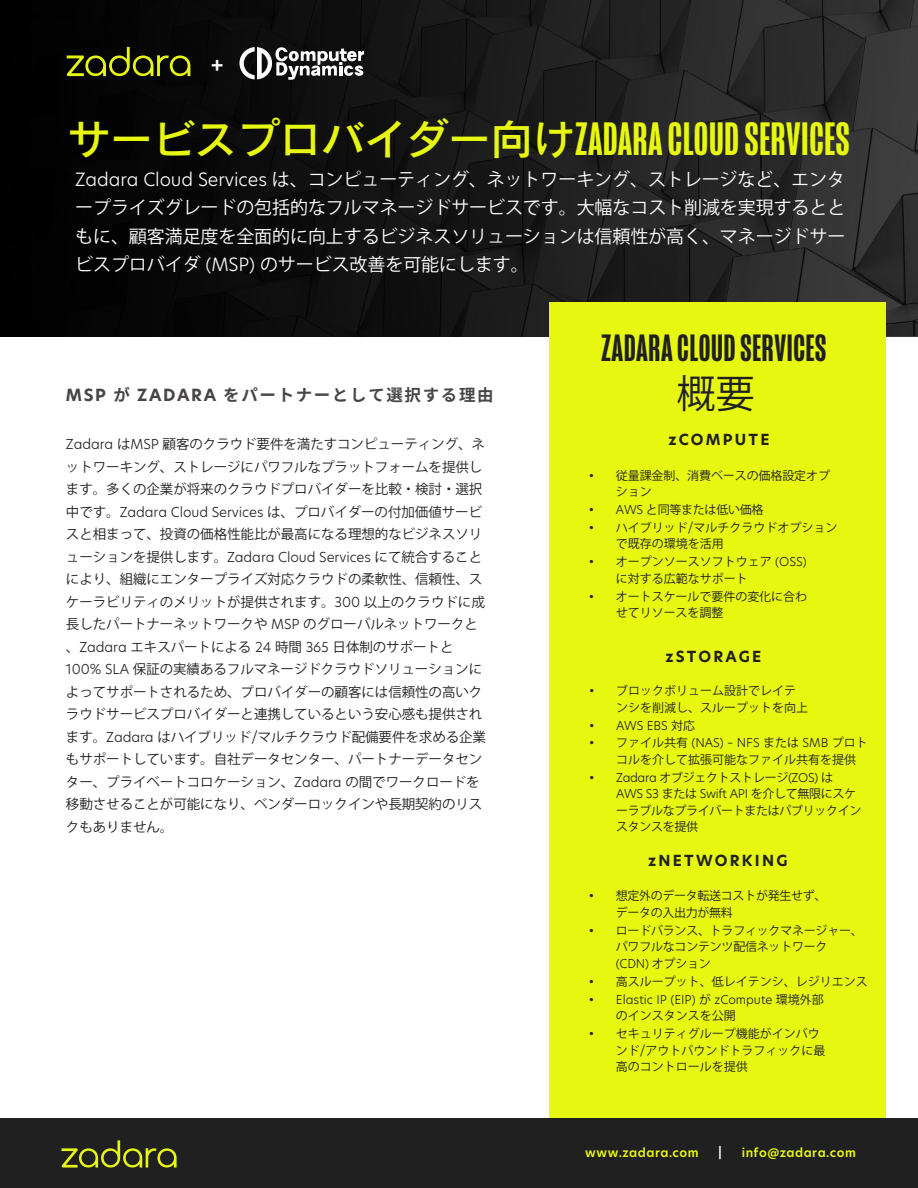
<style>
.page{position:relative;width:918px;height:1188px;background:#fff}
.page>*{position:absolute;margin:0;border:0;box-sizing:border-box;transform-origin:0 0}
.t1{font:500 48px "Mongoose";letter-spacing:.005em;color:#e7f70f}
.t2{font:500 39px "Mongoose";letter-spacing:.01em;color:#202021}
.t3{font:39px "Koz Go Pr 6 N";color:#202021}
.t4{font:18px/28.5px "Koz Go Pr 6 N";letter-spacing:-.005em;color:#fff;text-align:justify}
.t5{font:700 18px "Hero New";color:#fff}
.t6{font:700 16.5px "Noto Sans JP";letter-spacing:.1em;color:#494446}
.t7{font:700 15px "Hero New";letter-spacing:.15em;color:#202021}
.t8{font:13.5px/22.5px "Koz Go Pr 6 N";letter-spacing:-.005em;color:#202021}
.t9{font:12px/16.5px "Koz Go Pr 6 N";color:#202021}
.t10{font:300 12px "Hero New";color:#202021}
.t11{font:12px/16.5px "Koz Go Pr 6 N";letter-spacing:-.025em;color:#202021}
.t12{font:12px/16.5px "Koz Go Pr 6 N";letter-spacing:-.02em;color:#202021}
.t13{font:300 12px/16.5px "Hero New";letter-spacing:-.025em;color:#202021}
.t14{font:600 12px "Hero New";letter-spacing:.04em;color:#e7f70f}
.t15{font:600 12px "Hero New";color:#fff}
.s1{font-family:"Rodin Pro N DB";font-weight:400;font-size:42px}
.s2{font-family:"Hero New";font-weight:300}
.s3{font-family:"Hero New"}
.s4{font-family:"Koz Go Pr 6 N";font-weight:400}
</style>
<div class="page">
<div style="left:0;top:0;width:918px;height:337px;background:linear-gradient(to right,#000,#333)"></div>
<div style="left:549px;top:302px;width:337px;height:864px;background:#e7f70f"></div>
<svg style="left:67px;top:47px;width:123px;height:29px;background:#3f4307"></svg>
<div style="left:0;top:1119px;width:918px;height:69px;background:#202021"></div>
<svg style="left:62px;top:1140px;width:115px;height:28px"></svg>
<svg style="left:239px;top:46px;width:125px;height:34px"></svg>
<h3 class="t5" style="left:211px;top:53px;width:14px">+</h3>
<h1 class="t1" style="left:68px;top:111px;width:783px"><span class="s1">サービスプロバイダー向け</span>ZADARA CLOUD SERVICES</h1>
<h3 class="t4" style="left:75px;top:165px;width:772px"><span class="s2">Zadara Cloud Services</span> は、コンピューティング、ネットワーキング、ストレージなど、エンタープライズグレードの包括的なフルマネージドサービスです。大幅なコスト削減を実現するとともに、顧客満足度を全面的に向上するビジネスソリューションは信頼性が高く、マネージドサービスプロバイダ <span class="s2">(MSP)</span> のサービス改善を可能にします。</h3>
<p class="t6" style="left:66px;top:385px;width:429px"><span class="s3">MSP</span> が <span class="s3">ZADARA</span> をパートナーとして選択する理由</p>
<p class="t8" style="left:66px;top:433px;width:422px"><span class="s2">Zadara</span> は<span class="s2">MSP</span> 顧客のクラウド要件を満たすコンピューティング、ネットワーキング、ストレージにパワフルなプラットフォームを提供します。多くの企業が将来のクラウドプロバイダーを比較・検討・選択中です。<span class="s2">Zadara Cloud Services</span> は、プロバイダーの付加価値サービスと相まって、投資の価格性能比が最高になる理想的なビジネスソリューションを提供します。<span class="s2">Zadara Cloud Services</span> にて統合することにより、組織にエンタープライズ対応クラウドの柔軟性、信頼性、スケーラビリティのメリットが提供されます。<span class="s2">300</span> 以上のクラウドに成長したパートナーネットワークや <span class="s2">MSP</span> のグローバルネットワークと、<span class="s2">Zadara</span> エキスパートによる <span class="s2">24</span> 時間 <span class="s2">365</span> 日体制のサポートと<span class="s2">100% SLA</span> 保証の実績あるフルマネージドクラウドソリューションによってサポートされるため、プロバイダーの顧客には信頼性の高いクラウドサービスプロバイダーと連携しているという安心感も提供されます。<span class="s2">Zadara</span> はハイブリッド<span class="s2">/</span>マルチクラウド配備要件を求める企業もサポートしています。自社データセンター、パートナーデータセンター、プライベートコロケーション、<span class="s2">Zadara</span> の間でワークロードを移動させることが可能になり、ベンダーロックインや長期契約のリスクもありません。</p>
<h2 class="t2" style="left:601px;top:326px;width:227px">ZADARA CLOUD SERVICES</h2>
<h2 class="t3" style="left:677px;top:372px;width:80px">概要</h2>
<p class="t7" style="left:668px;top:430px;width:103px">zCOMPUTE</p>
<p class="t9" style="left:616px;top:467px;width:216px;text-indent:-27px"><span class="s2">•</span> 従量課金制、消費ベースの価格設定オプション</p>
<p class="t12" style="left:589px;top:502px;width:176px"><span class="s2">• AWS</span> と同等または低い価格</p>
<p class="t9" style="left:616px;top:519px;width:223px;text-indent:-27px"><span class="s2">•</span> ハイブリッド<span class="s2">/</span>マルチクラウドオプションで既存の環境を活用</p>
<p class="t9" style="left:616px;top:554px;width:192px;text-indent:-27px"><span class="s2">•</span> オープンソースソフトウェア <span class="s2">(OSS)</span>に対する広範なサポート</p>
<p class="t9" style="left:616px;top:588px;width:193px;text-indent:-27px"><span class="s2">•</span> オートスケールで要件の変化に合わせてリソースを調整</p>
<p class="t7" style="left:665px;top:646px;width:97px">zSTORAGE</p>
<p class="t9" style="left:616px;top:683px;width:193px;text-indent:-27px"><span class="s2">•</span> ブロックボリューム設計でレイテンシを削減し、スループットを向上</p>
<p class="t10" style="left:589px;top:717px;width:108px">• AWS EBS <span class="s4">対応</span></p>
<p class="t10" style="left:589px;top:735px;width:280px">• <span class="s4">ファイル共有</span> (NAS) – NFS <span class="s4">または</span> SMB <span class="s4">プロト</span></p>
<p class="t9" style="left:616px;top:751px;width:241px">コルを介して拡張可能なファイル共有を提供</p>
<p class="t13" style="left:616px;top:769px;width:242px;text-indent:-27px">• Zadara <span class="s4">オブジェクトストレージ</span>(ZOS) <span class="s4">は<br></span>AWS S3 <span class="s4">または</span> Swift API <span class="s4">を介して無限にスケ</span></p>
<p class="t11" style="left:616px;top:802px;width:247px">ーラブルなプライバートまたはパブリックインスタンスを提供</p>
<p class="t7" style="left:648px;top:851px;width:141px">zNETWORKING</p>
<p class="t11" style="left:616px;top:888px;width:212px;text-indent:-27px"><span class="s2">•</span> 想定外のデータ転送コストが発生せず、データの入出力が無料</p>
<p class="t12" style="left:616px;top:922px;width:248px;text-indent:-27px"><span class="s2">•</span> ロードバランス、トラフィックマネージャー、パワフルなコンテンツ配信ネットワーク</p>
<p class="t10" style="left:616px;top:955px;width:96px">(CDN) <span class="s4">オプション</span></p>
<p class="t9" style="left:589px;top:974px;width:280px"><span class="s2">•</span> 高スループット、低レイテンシ、レジリエンス</p>
<p class="t10" style="left:589px;top:991px;width:237px">• Elastic IP (EIP) <span class="s4">が</span> zCompute <span class="s4">環境外部</span></p>
<p class="t9" style="left:616px;top:1008px;width:121px">のインスタンスを公開</p>
<p class="t9" style="left:616px;top:1026px;width:211px;text-indent:-27px"><span class="s2">•</span> セキュリティグループ機能がインバウンド<span class="s2">/</span>アウトバウンドトラフィックに最高のコントロールを提供</p>
<p class="t14" style="left:585px;top:1145px;width:115px">www.zadara.com</p>
<p class="t15" style="left:719px;top:1145px;width:5px">|</p>
<p class="t14" style="left:742px;top:1145px;width:116px">info@zadara.com</p>
</div>
